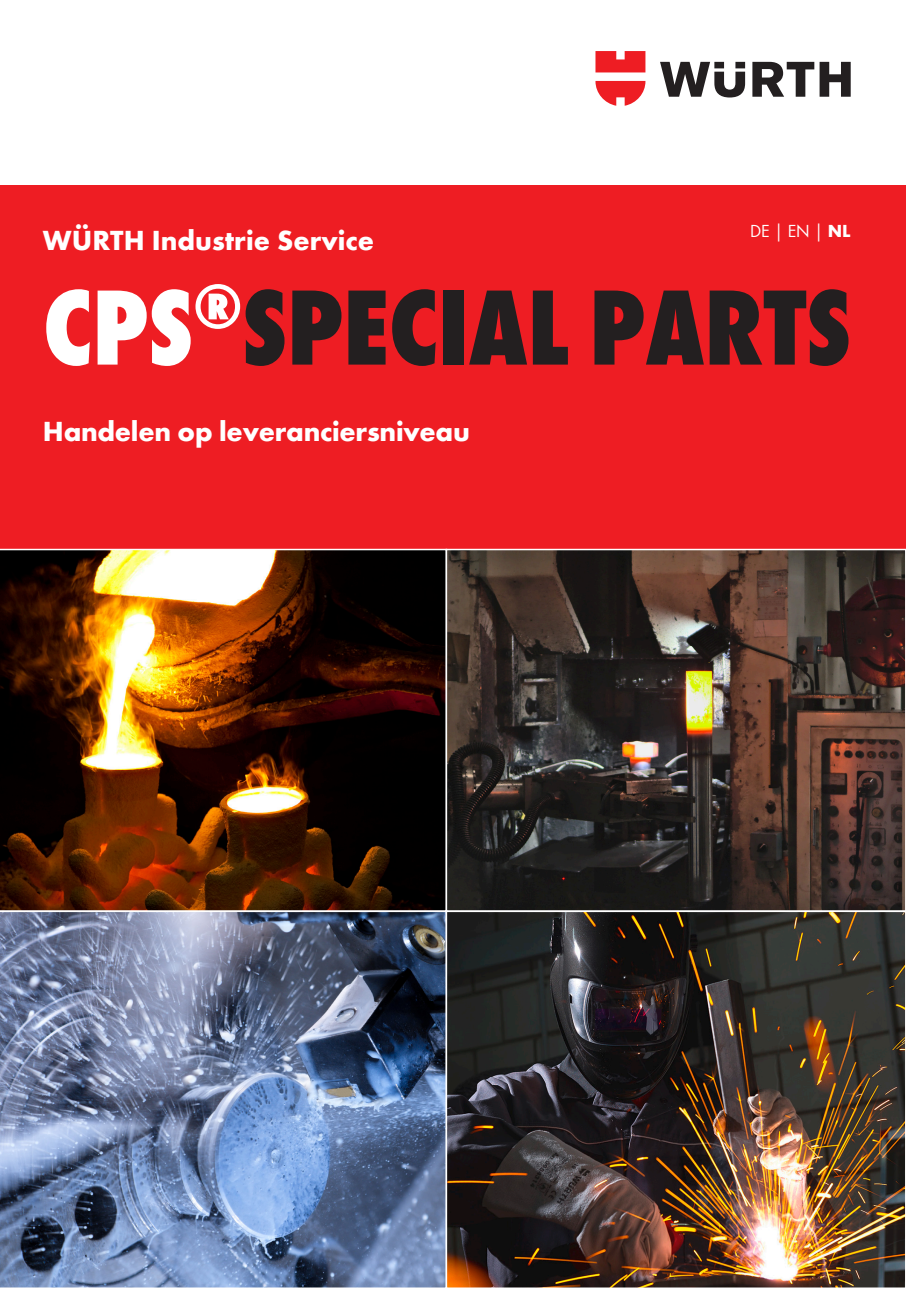
<style>
.page{position:relative;width:906px;height:1289px;background:#fff}
.page>*{position:absolute;margin:0;border:0;box-sizing:border-box;transform-origin:0 0}
.t1{font:800 condensed 111px "Wuerth Global";color:#231f20}
.t2{font:700 28.5px "Wuerth Global";letter-spacing:-.01em;color:#fff}
.t3{font:18px "Wuerth Global";color:#fff}
.s1{font-weight:700}
.s2{color:#fff}
</style>
<div class="page">
<svg style="left:660px;top:62px;width:190px;height:35px"></svg>
<svg style="left:595px;top:51px;width:50px;height:55px"></svg>
<div style="left:0;top:185px;width:906px;height:364px;background:#ee1d23"></div>
<img style="left:448px;top:552px;width:455px;height:356px">
<svg style="left:0;top:550px;width:445px;height:360px;background:#523015"></svg>
<div style="left:445px;top:549px;width:461px;height:362px;border:2px solid #fff"></div>
<img style="left:0;top:910px;width:445px;height:378px">
<img style="left:448px;top:913px;width:455px;height:372px">
<div style="left:445px;top:910px;width:461px;height:378px;border:2px solid #fff"></div>
<p class="t2" style="left:43px;top:223px;width:333px">WÜRTH Industrie Service</p>
<p class="t3" style="left:750px;top:220px;width:102px">DE│EN│<span class="s1">NL</span></p>
<h1 class="t1" style="left:43px;top:261px;width:809px"><span class="s2">CPS</span><sup>®</sup>SPECIAL PARTS</h1>
<p class="t2" style="left:43px;top:414px;width:428px">Handelen op leveranciersniveau</p>
</div>
